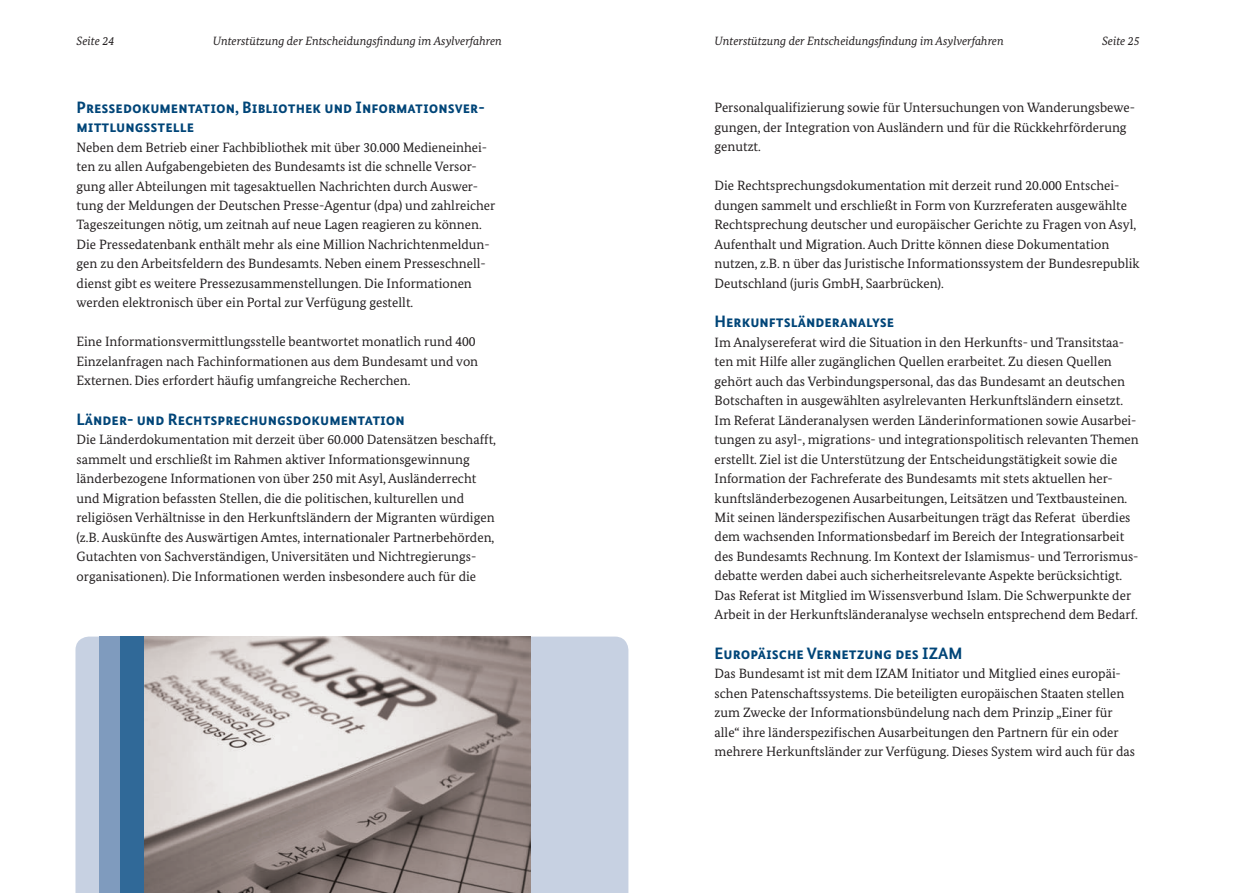
<style>
.page{position:relative;width:1259px;height:893px;background:#fff}
.page>*{position:absolute;margin:0;border:0;box-sizing:border-box;transform-origin:0 0}
.t1{font:700 16.5px/19.5px "Bundes Sans";color:#004578}
.t2{font:13.5px/19.5px "Bundes Serif";color:#231f20}
.t3{font:italic 12px "Bundes Serif";color:#231f20}
</style>
<div class="page">
<div style="left:75px;top:637px;width:553px;height:256px;background:#c7d1e2"></div>
<div style="left:99px;top:637px;width:45px;height:256px;background:#7f9bbe"></div>
<div style="left:120px;top:637px;width:46px;height:256px;background:#306998"></div>
<img style="left:144px;top:637px;width:386px;height:256px">
<p class="t3" style="left:77px;top:34px;width:39px">Seite 24</p>
<p class="t3" style="left:213px;top:34px;width:291px">Unterstützung der Entscheidungsfindung im Asylverfahren</p>
<p class="t3" style="left:714px;top:34px;width:291px">Unterstützung der Entscheidungsfindung im Asylverfahren</p>
<p class="t3" style="left:1102px;top:34px;width:39px">Seite 25</p>
<p class="t1" style="left:77px;top:97px;width:410px">Pressedokumentation, Bibliothek und Informationsver&shy;mittlungsstelle</p>
<p class="t2" style="left:77px;top:137px;width:420px">Neben dem Betrieb einer Fachbibliothek mit über 30.000 Medieneinhei&shy;ten zu allen Aufgabengebieten des Bundesamts ist die schnelle Versor&shy;gung aller Abteilungen mit tagesaktuellen Nachrichten durch Auswer&shy;tung der Meldungen der Deutschen Presse-Agentur (dpa) und zahlreicher Tageszeitungen nötig, um zeitnah auf neue Lagen reagieren zu können.<br>Die Pressedatenbank enthält mehr als eine Million Nachrichtenmeldun&shy;gen zu den Arbeitsfeldern des Bundesamts. Neben einem Presseschnell&shy;dienst gibt es weitere Pressezusammenstellungen. Die Informationen werden elektronisch über ein Portal zur Verfügung gestellt.</p>
<p class="t2" style="left:77px;top:332px;width:403px">Eine Informationsvermittlungsstelle beantwortet monatlich rund 400<br>Einzelanfragen nach Fachinformationen aus dem Bundesamt und von<br>Externen. Dies erfordert häufig umfangreiche Recherchen.</p>
<p class="t1" style="left:77px;top:409px;width:330px">Länder- und Rechtsprechungsdokumentation</p>
<p class="t2" style="left:77px;top:429px;width:421px">Die Länderdokumentation mit derzeit über 60.000 Datensätzen beschafft, sammelt und erschließt im Rahmen aktiver Informationsgewinnung länderbezogene Informationen von über 250 mit Asyl, Ausländerrecht und Migration befassten Stellen, die die politischen, kulturellen und religiösen Verhältnisse in den Herkunftsländern der Migranten würdigen (z.B. Auskünfte des Auswärtigen Amtes, internationaler Partnerbehörden, Gutachten von Sachverständigen, Universitäten und Nichtregierungs&shy;organisationen). Die Informationen werden insbesondere auch für die</p>
<p class="t2" style="left:714px;top:98px;width:422px">Personalqualifizierung sowie für Untersuchungen von Wanderungsbewe&shy;gungen, der Integration von Ausländern und für die Rückkehrförderung genutzt.</p>
<p class="t2" style="left:714px;top:176px;width:427px">Die Rechtsprechungsdokumentation mit derzeit rund 20.000 Entschei&shy;dungen sammelt und erschließt in Form von Kurzreferaten ausgewählte Rechtsprechung deutscher und europäischer Gerichte zu Fragen von Asyl, Aufenthalt und Migration. Auch Dritte können diese Dokumentation nutzen, z.B. n über das Juristische Informationssystem der Bundesrepublik Deutschland (juris GmbH, Saarbrücken).</p>
<p class="t1" style="left:714px;top:311px;width:181px">Herkunftsländeranalyse</p>
<p class="t2" style="left:714px;top:332px;width:426px">Im Analysereferat wird die Situation in den Herkunfts- und Transitstaa&shy;ten mit Hilfe aller zugänglichen Quellen erarbeitet. Zu diesen Quellen gehört auch das Verbindungspersonal, das das Bundesamt an deutschen Botschaften in ausgewählten asylrelevanten Herkunftsländern einsetzt.<br>Im Referat Länderanalysen werden Länderinformationen sowie Ausarbei&shy;tungen zu asyl-, migrations- und integrationspolitisch relevanten Themen erstellt. Ziel ist die Unterstützung der Entscheidungstätigkeit sowie die Information der Fachreferate des Bundesamts mit stets aktuellen her&shy;kunftsländerbezogenen Ausarbeitungen, Leitsätzen und Textbausteinen.<br>Mit seinen länderspezifischen Ausarbeitungen trägt das Referat überdies dem wachsenden Informationsbedarf im Bereich der Integrationsarbeit des Bundesamts Rechnung. Im Kontext der Islamismus- und Terrorismus&shy;debatte werden dabei auch sicherheitsrelevante Aspekte berücksichtigt.<br>Das Referat ist Mitglied im Wissensverbund Islam. Die Schwerpunkte der Arbeit in der Herkunftsländeranalyse wechseln entsprechend dem Bedarf.</p>
<p class="t1" style="left:714px;top:643px;width:249px">Europäische Vernetzung des IZAM</p>
<p class="t2" style="left:714px;top:663px;width:422px">Das Bundesamt ist mit dem IZAM Initiator und Mitglied eines europäi&shy;schen Patenschaftssystems. Die beteiligten europäischen Staaten stellen zum Zwecke der Informationsbündelung nach dem Prinzip „Einer für alle“ ihre länderspezifischen Ausarbeitungen den Partnern für ein oder mehrere Herkunftsländer zur Verfügung. Dieses System wird auch für das</p>
</div>
